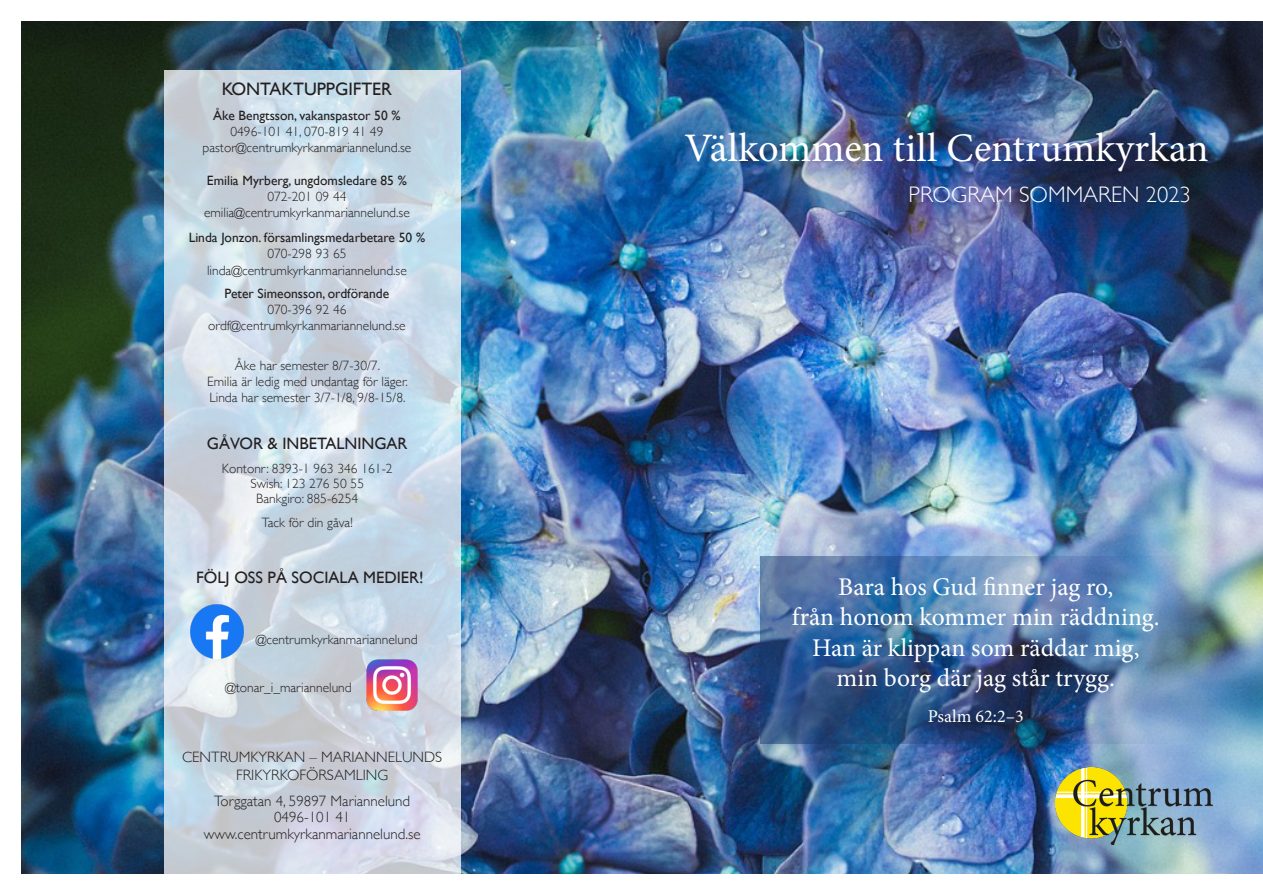
<style>
.page{position:relative;width:1263px;height:893px;background:#fff}
.page>*{position:absolute;margin:0;border:0;box-sizing:border-box;transform-origin:0 0}
.t1{font:40.5px "Minion Pro";color:#fff}
.t2{font:25.5px/30.6px "Minion Pro";color:#fff;text-align:center}
.t3{font:300 22.5px "Gill Sans";color:#fff}
.t4{font:18px "Gill Sans";color:#231f20}
.t5{font:18px "Minion Pro";color:#fff}
.VECKONUMMER___MÅNAD{font:16.5px "Gill Sans";color:#231f20}
.Kalendarium_bröd{font:300 15px/16.5px "Gill Sans";color:#231f20;text-align:center}
.VECKONUMMER___MÅNAD-2{font:300 15px/18px "Gill Sans";color:#231f20;text-align:center}
.Kalendarium_bröd-2{font:300 13.5px "Gill Sans";color:#231f20}
.t6{font:13.5px/16.2px "Gill Sans";color:#231f20;text-align:center}
.s1{font-weight:300}
</style>
<div class="page">
<img style="left:21px;top:21px;width:1242px;height:853px">
<svg style="left:164px;top:70px;width:297px;height:804px;background:#cbd7e3"></svg>
<img style="left:1055px;top:767px;width:157px;height:77px">
<img style="left:760px;top:556px;width:420px;height:187px">
<img style="left:190px;top:604px;width:54px;height:54px">
<img style="left:366px;top:659px;width:52px;height:52px">
<p class="t4" style="left:222px;top:78px;width:172px">KONTAKTUPPGIFTER</p>
<p class="t6" style="left:213px;top:107px;width:189px">Åke Bengtsson, vakanspastor 50 %<br><span class="s1">0496-101 41, 070-819 41 49</span></p>
<p class="Kalendarium_bröd-2" style="left:203px;top:137px;width:210px">pastor@centrumkyrkanmariannelund.se</p>
<p class="t6" style="left:207px;top:172px;width:201px">Emilia Myrberg, ungdomsledare 85 %</p>
<p class="Kalendarium_bröd-2" style="left:267px;top:186px;width:81px">072-201 09 44</p>
<p class="Kalendarium_bröd-2" style="left:204px;top:202px;width:207px">emilia@centrumkyrkanmariannelund.se</p>
<p class="t6" style="left:189px;top:229px;width:238px">Linda Jonzon. församlingsmedarbetare 50 %<br><span class="s1">070-298 93 65</span></p>
<p class="Kalendarium_bröd-2" style="left:207px;top:260px;width:201px">linda@centrumkyrkanmariannelund.se</p>
<p class="t6" style="left:225px;top:285px;width:166px">Peter Simeonsson, ordförande</p>
<p class="Kalendarium_bröd-2" style="left:267px;top:299px;width:81px">070-396 92 46</p>
<p class="Kalendarium_bröd-2" style="left:208px;top:315px;width:199px">ordf@centrumkyrkanmariannelund.se</p>
<p class="Kalendarium_bröd-2" style="left:235px;top:355px;width:147px">Åke har semester 8/7-30/7.</p>
<p class="Kalendarium_bröd-2" style="left:207px;top:371px;width:202px">Emilia är ledig med undantag för läger.</p>
<p class="Kalendarium_bröd-2" style="left:209px;top:387px;width:198px">Linda har semester 3/7-1/8, 9/8-15/8.</p>
<p class="VECKONUMMER___MÅNAD" style="left:207px;top:434px;width:202px">GÅVOR &amp; INBETALNINGAR</p>
<p class="Kalendarium_bröd-2" style="left:222px;top:458px;width:172px">Kontonr: 8393-1 963 346 161-2</p>
<p class="Kalendarium_bröd-2" style="left:250px;top:473px;width:115px">Swish: 123 276 50 55</p>
<p class="Kalendarium_bröd-2" style="left:256px;top:488px;width:103px">Bankgiro: 885-6254</p>
<p class="Kalendarium_bröd-2" style="left:262px;top:512px;width:92px">Tack för din gåva!</p>
<p class="VECKONUMMER___MÅNAD" style="left:196px;top:568px;width:229px">FÖLJ OSS PÅ SOCIALA MEDIER!</p>
<p class="Kalendarium_bröd-2" style="left:256px;top:629px;width:163px">@centrumkyrkanmariannelund</p>
<p class="Kalendarium_bröd-2" style="left:225px;top:676px;width:128px">@tonar_i_mariannelund</p>
<p class="VECKONUMMER___MÅNAD-2" style="left:182px;top:748px;width:262px">CENTRUMKYRKAN – MARIANNELUNDS<br>FRIKYRKOFÖRSAMLING</p>
<p class="Kalendarium_bröd" style="left:214px;top:792px;width:198px">Torggatan 4, 59897 Mariannelund<br>0496-101 41</p>
<p class="Kalendarium_bröd" style="left:204px;top:825px;width:218px">www.centrumkyrkanmariannelund.se</p>
<p class="t1" style="left:684px;top:121px;width:526px">Välkommen till Centrumkyrkan</p>
<p class="t3" style="left:909px;top:177px;width:284px">PROGRAM SOMMAREN 2023</p>
<p class="t2" style="left:792px;top:571px;width:369px">Bara hos Gud finner jag ro,<br>från honom kommer min räddning.<br>Han är klippan som räddar mig, min borg där jag står trygg.</p>
<p class="t5" style="left:928px;top:704px;width:97px">Psalm 62:2–3</p>
</div>
